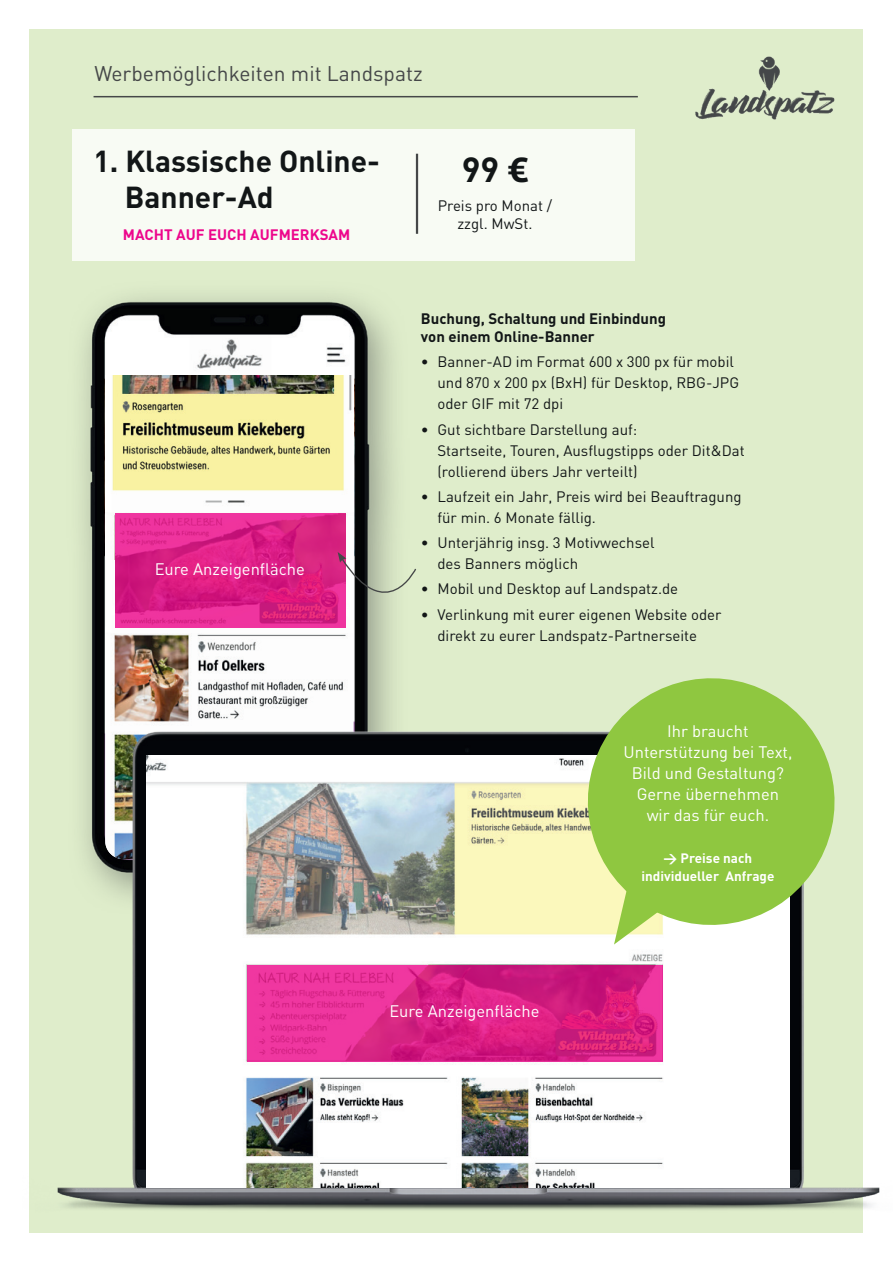
<style>
.page{position:relative;width:893px;height:1263px;background:#fff}
.page>*{position:absolute;margin:0;border:0;box-sizing:border-box;transform-origin:0 0}
.t1{font:700 34.5px "DIN";color:#121617}
.t2{font:700 30px/36px "DIN";color:#121617}
.t3{font:21px "DIN";color:#454748}
.t4{font:16.5px/21px "DIN";color:#fff;text-align:center}
.t5{font:15px/21px "DIN";color:#121617}
.t6{font:700 15px/18px "DIN";color:#121617}
.t7{font:700 15px "DIN";color:#ed068c}
.t8{font:700 13.5px/18px "DIN";color:#fff;text-align:center}
.s1{font-family:"Aller"}
</style>
<div class="page">
<div style="left:30px;top:30px;width:833px;height:1203px;background:#dfedcb"></div>
<img style="left:695px;top:56px;width:140px;height:64px">
<img style="left:81px;top:295px;width:314px;height:401px">
<img style="left:105px;top:375px;width:248px;height:185px">
<img style="left:105px;top:612px;width:248px;height:84px">
<img style="left:115px;top:513px;width:230px;height:114px">
<img style="left:29px;top:696px;width:851px;height:537px">
<img style="left:147px;top:756px;width:642px;height:432px">
<svg style="left:247px;top:965px;width:416px;height:96px;background:#dc258a"></svg>
<svg style="left:338px;top:552px;width:78px;height:75px"></svg>
<svg style="left:571px;top:678px;width:280px;height:264px;fill:#8fc740"></svg>
<svg style="left:614px;top:873px;width:57px;height:71px;background:#b6d977"></svg>
<div style="left:72px;top:129px;width:563px;height:132px;background:#f8fbf4"></div>
<hr style="left:416px;top:154px;width:2px;height:80px;background:#454748">
<hr style="left:94px;top:96px;width:544px;height:1px;background:#454748">
<h3 class="t3" style="left:94px;top:60px;width:330px">Werbemöglichkeiten mit Landspatz</h3>
<h2 class="t2" style="left:125px;top:142px;width:257px;text-indent:-31px">1. Klassische Online-<br>Banner-Ad</h2>
<p class="t7" style="left:123px;top:224px;width:229px">MACHT AUF EUCH AUFMERKSAM</p>
<h1 class="t1" style="left:462px;top:147px;width:68px">99 <span class="s1">€</span></h1>
<p class="t5" style="left:438px;top:196px;width:116px;line-height:18px;text-align:center">Preis pro Monat / zzgl. MwSt.</p>
<p class="t4" style="left:155px;top:558px;width:152px">Eure Anzeigenfläche</p>
<p class="t6" style="left:421px;top:309px;width:247px">Buchung, Schaltung und Einbindung von einem Online-Banner</p>
<p class="t5" style="left:437px;top:351px;width:303px;text-indent:-16px">• Banner-AD im Format 600 x 300 px für mobil und 870 x 200 px (BxH) für Desktop, RBG-JPG oder GIF mit 72 dpi</p>
<p class="t5" style="left:437px;top:418px;width:309px;text-indent:-16px">• Gut sichtbare Darstellung auf:<br>Startseite, Touren, Ausflugstipps oder Dit&amp;Dat (rollierend übers Jahr verteilt)</p>
<p class="t5" style="left:437px;top:486px;width:306px;text-indent:-16px">• Laufzeit ein Jahr, Preis wird bei Beauftragung für min. 6 Monate fällig.</p>
<p class="t5" style="left:437px;top:532px;width:219px;text-indent:-16px">• Unterjährig insg. 3 Motivwechsel des Banners möglich</p>
<p class="t5" style="left:421px;top:578px;width:259px">• Mobil und Desktop auf Landspatz.de</p>
<p class="t5" style="left:421px;top:603px;width:302px;text-align:center">• Verlinkung mit eurer eigenen Website oder direkt zu eurer Landspatz-Partnerseite</p>
<p class="t4" style="left:389px;top:1001px;width:152px">Eure Anzeigenfläche</p>
<p class="t4" style="left:623px;top:720px;width:170px">Ihr braucht<br>Unterstützung bei Text,<br>Bild und Gestaltung?<br>Gerne übernehmen wir das für euch.</p>
<p class="t8" style="left:641px;top:849px;width:135px">&gt; Preise nach individueller Anfrage</p>
</div>
